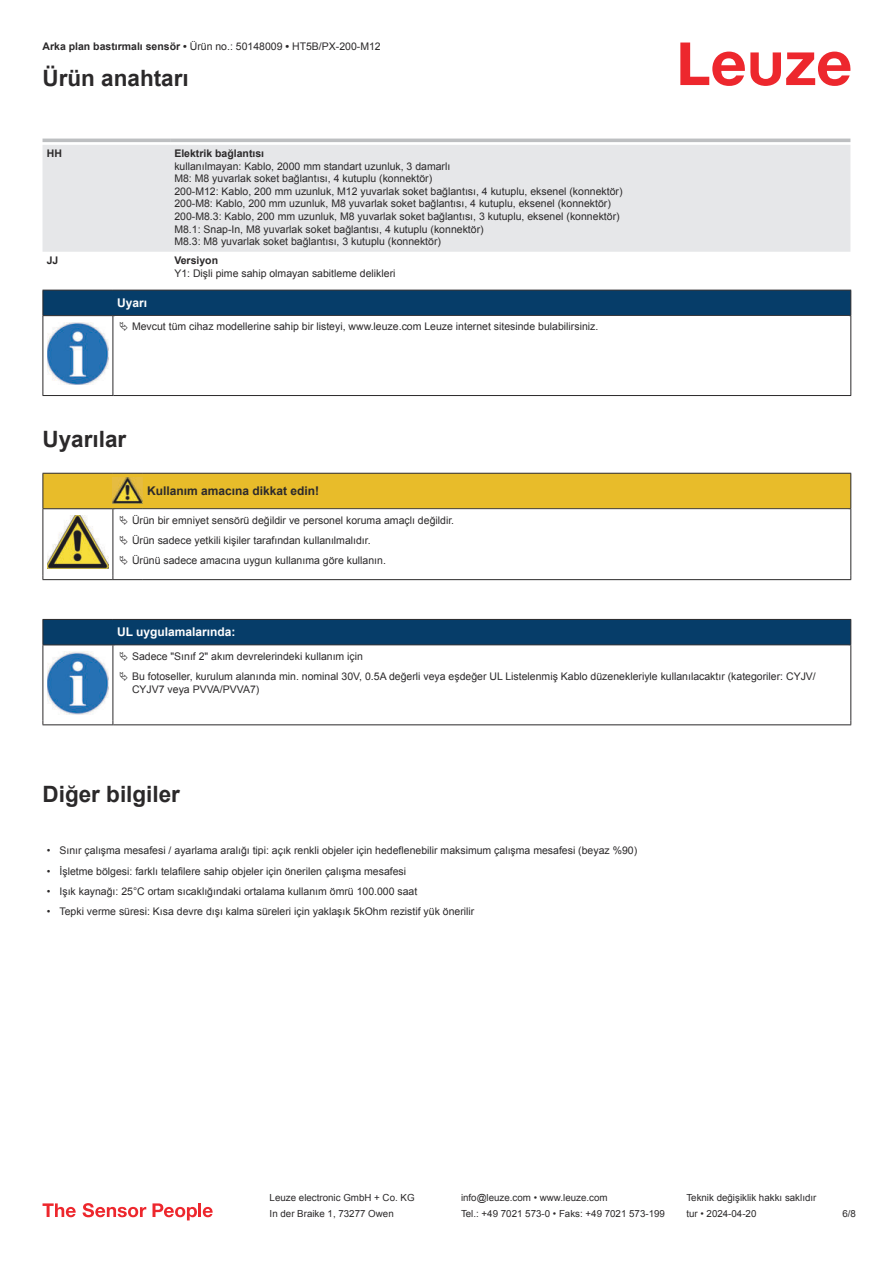
<style>
.page{position:relative;width:893px;height:1263px;background:#fff}
.page>*{position:absolute;margin:0;border:0;box-sizing:border-box;transform-origin:0 0}
.t1{font:700 22.5px "Arial";color:#2b292a}
.t2{font:700 12px "Arial";color:#2b292a}
.t3{font:700 12px "Arial";color:#fff}
.t4{font:10.5px/12.6px "Arial";color:#2b292a}
.t5{font:700 10.5px "Arial";color:#2b292a}
.t6{font:9.75px "Arial";color:#2b292a}
.s1{font-weight:700}
</style>
<div class="page">
<svg style="left:680px;top:43px;width:170px;height:43px"></svg>
<svg style="left:43px;top:138px;width:807px;height:1px"></svg>
<div style="left:43px;top:145px;width:807px;height:107px;background:#e6e7e9"></div>
<hr style="left:43px;top:139px;width:127px;height:3px;background:#bdbfc1">
<hr style="left:170px;top:139px;width:680px;height:3px;background:#bdbfc1">
<svg style="left:43px;top:1203px;width:33px;height:14px"></svg>
<svg style="left:83px;top:1203px;width:63px;height:14px"></svg>
<svg style="left:153px;top:1203px;width:44px;height:17px"></svg>
<hr style="left:198px;top:1203px;width:3px;height:14px;background:#ed272d">
<svg style="left:203px;top:1207px;width:10px;height:10px"></svg>
<div style="left:43px;top:290px;width:808px;height:26px;background:#063d69"></div>
<hr style="left:113px;top:315px;width:738px;height:1px;background:#2b292a">
<hr style="left:43px;top:316px;width:1px;height:75px;background:#2b292a">
<hr style="left:113px;top:316px;width:1px;height:75px;background:#2b292a">
<hr style="left:850px;top:316px;width:1px;height:75px;background:#2b292a">
<hr style="left:43px;top:395px;width:70px;height:1px;background:#2b292a">
<hr style="left:113px;top:395px;width:738px;height:1px;background:#2b292a">
<img style="left:47px;top:322px;width:61px;height:63px">
<hr style="left:43px;top:579px;width:70px;height:1px;background:#2b292a">
<hr style="left:113px;top:579px;width:30px;height:1px;background:#2b292a">
<hr style="left:143px;top:579px;width:708px;height:1px;background:#2b292a">
<hr style="left:43px;top:645px;width:1px;height:75px;background:#2b292a">
<hr style="left:113px;top:645px;width:1px;height:75px;background:#2b292a">
<hr style="left:850px;top:645px;width:1px;height:75px;background:#2b292a">
<hr style="left:43px;top:724px;width:70px;height:1px;background:#2b292a">
<hr style="left:113px;top:724px;width:738px;height:1px;background:#2b292a">
<img style="left:47px;top:699px;width:58px;height:15px">
<svg style="left:43px;top:473px;width:808px;height:106px"></svg>
<svg style="left:43px;top:619px;width:808px;height:80px"></svg>
<p class="t4" style="left:43px;top:41px;width:340px"><span class="s1">Arka plan bastırmalı sensör •</span> Ürün no.: 50148009 <span class="s1">•</span> HT5B/PX-200-M12</p>
<h1 class="t1" style="left:43px;top:63px;width:148px">Ürün anahtarı</h1>
<p class="t5" style="left:47px;top:149px;width:17px">HH</p>
<p class="t5" style="left:174px;top:146px;width:91px">Elektrik bağlantısı</p>
<p class="t4" style="left:174px;top:160px;width:450px">kullanılmayan: Kablo, 2000 mm standart uzunluk, 3 damarlı<br>M8: M8 yuvarlak soket bağlantısı, 4 kutuplu (konnektör)<br>200-M12: Kablo, 200 mm uzunluk, M12 yuvarlak soket bağlantısı, 4 kutuplu, eksenel (konnektör)<br>200-M8: Kablo, 200 mm uzunluk, M8 yuvarlak soket bağlantısı, 4 kutuplu, eksenel (konnektör)<br>200-M8.3: Kablo, 200 mm uzunluk, M8 yuvarlak soket bağlantısı, 3 kutuplu, eksenel (konnektör)<br>M8.1: Snap-In, M8 yuvarlak soket bağlantısı, 4 kutuplu (konnektör)<br>M8.3: M8 yuvarlak soket bağlantısı, 3 kutuplu (konnektör)</p>
<p class="t5" style="left:47px;top:253px;width:13px">JJ</p>
<p class="t5" style="left:174px;top:253px;width:45px">Versiyon</p>
<p class="t4" style="left:174px;top:266px;width:223px">Y1: Dişli pime sahip olmayan sabitleme delikleri</p>
<p class="t3" style="left:117px;top:294px;width:32px">Uyarı</p>
<p class="t4" style="left:132px;top:320px;width:468px">Mevcut tüm cihaz modellerine sahip bir listeyi, www.leuze.com Leuze internet sitesinde bulabilirsiniz.</p>
<h1 class="t1" style="left:43px;top:423px;width:85px">Uyarılar</h1>
<p class="t2" style="left:147px;top:482px;width:174px">Kullanım amacına dikkat edin!</p>
<p class="t4" style="left:132px;top:510px;width:324px;line-height:20.2px">Ürün bir emniyet sensörü değildir ve personel koruma amaçlı değildir.<br>Ürün sadece yetkili kişiler tarafından kullanılmalıdır.<br>Ürünü sadece amacına uygun kullanıma göre kullanın.</p>
<p class="t3" style="left:117px;top:624px;width:120px">UL uygulamalarında:</p>
<p class="t4" style="left:132px;top:646px;width:685px;line-height:20.2px">Sadece "Sınıf 2" akım devrelerindeki kullanım için<br>Bu fotoseller, kurulum alanında min. nominal 30V, 0.5A değerli veya eşdeğer UL Listelenmiş Kablo düzenekleriyle kullanılacaktır (kategoriler: CYJV/</p>
<p class="t4" style="left:132px;top:682px;width:129px">CYJV7 veya PVVA/PVVA7)</p>
<h1 class="t1" style="left:43px;top:778px;width:139px">Diğer bilgiler</h1>
<p class="t4" style="left:47px;top:844px;width:592px">• Sınır çalışma mesafesi / ayarlama aralığı tipi: açık renkli objeler için hedeflenebilir maksimum çalışma mesafesi (beyaz %90)</p>
<p class="t4" style="left:47px;top:864px;width:361px">• İşletme bölgesi: farklı telafilere sahip objeler için önerilen çalışma mesafesi</p>
<p class="t4" style="left:47px;top:885px;width:372px">• Işık kaynağı: 25°C ortam sıcaklığındaki ortalama kullanım ömrü 100.000 saat</p>
<p class="t4" style="left:47px;top:905px;width:429px">• Tepki verme süresi: Kısa devre dışı kalma süreleri için yaklaşık 5kOhm rezistif yük önerilir</p>
<p class="t6" style="left:270px;top:1191px;width:146px">Leuze electronic GmbH + Co. KG</p>
<p class="t6" style="left:461px;top:1191px;width:148px">info@leuze.com • www.leuze.com</p>
<p class="t6" style="left:686px;top:1191px;width:132px">Teknik değişiklik hakkı saklıdır</p>
<p class="t6" style="left:270px;top:1207px;width:126px">In der Braike 1, 73277 Owen</p>
<p class="t6" style="left:461px;top:1207px;width:205px">Tel.: +49 7021 573-0 • Faks: +49 7021 573-199</p>
<p class="t6" style="left:686px;top:1207px;width:72px">tur • 2024-04-20</p>
<p class="t6" style="left:842px;top:1210px;width:15px">6 /8</p>
</div>
